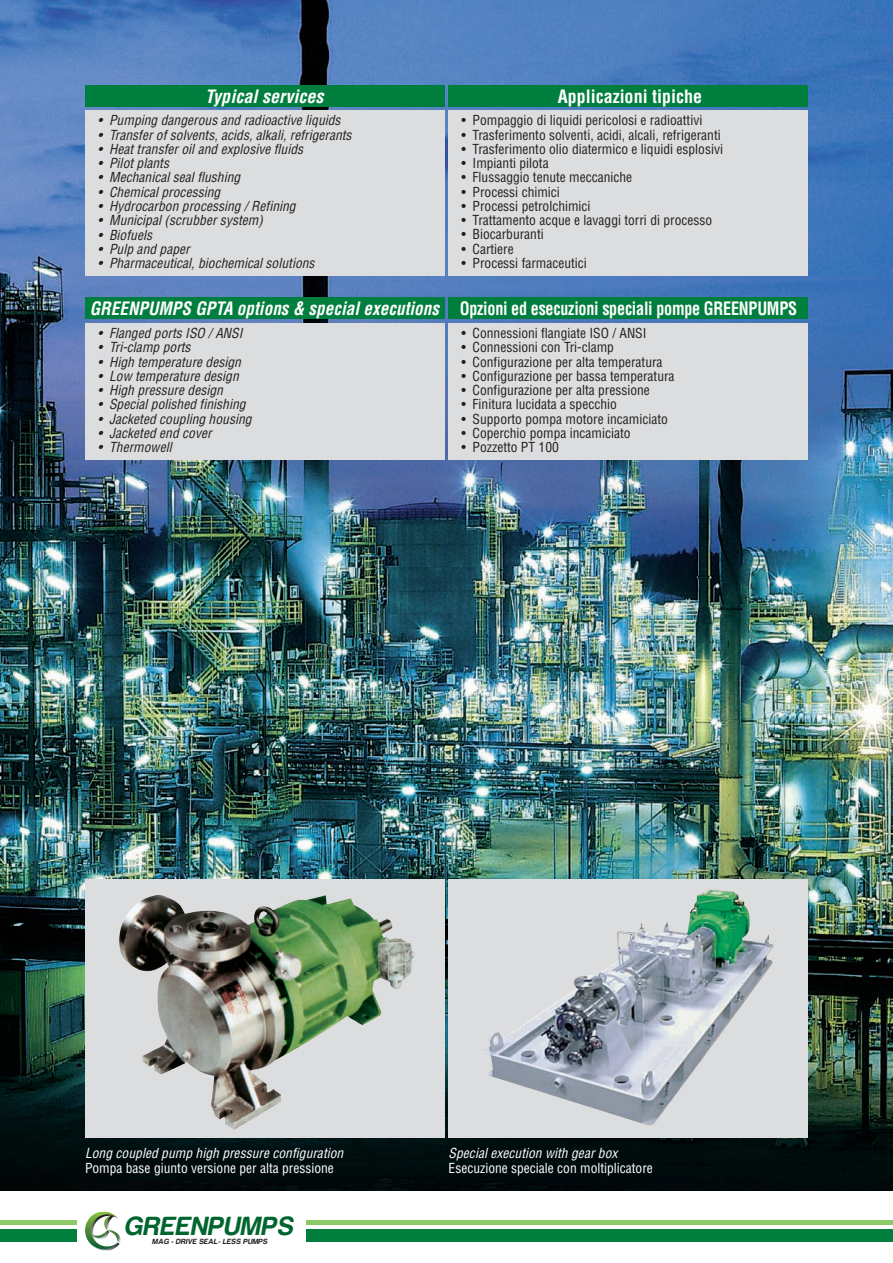
<style>
.page{position:relative;width:893px;height:1263px;background:#fff}
.page>*{position:absolute;margin:0;border:0;box-sizing:border-box;transform-origin:0 0}
.t1{font:italic 700 27.15px "Harabara";color:#00652e}
.t2{font:700 condensed 18px "Helvetica";letter-spacing:-.015em;color:#fff;scale:.9 1}
.t3{font:700 condensed 18px "Helvetica";letter-spacing:-.015em;color:#fff}
.t4{font:italic 700 condensed 18px "Helvetica";letter-spacing:.005em;color:#fff}
.t5{font:condensed 13.5px "Helvetica";color:#231f20}
.t6{font:italic condensed 13.5px "Helvetica";letter-spacing:.005em;color:#231f20}
.t7{font:condensed 13.5px "Helvetica";color:#fff}
.t8{font:italic condensed 13.5px "Helvetica";letter-spacing:.005em;color:#fff}
.t9{font:italic 700 7.8px "Harabara";color:#231f20}
.s1{font-style:italic}
</style>
<div class="page">
<img style="left:0;top:0;width:893px;height:1190px">
<div style="left:0;top:1220px;width:77px;height:5px;background:#8dc967"></div>
<div style="left:0;top:1229px;width:77px;height:13px;background:#007e3d"></div>
<svg style="left:85px;top:1212px;width:36px;height:38px"></svg>
<div style="left:306px;top:1220px;width:587px;height:5px;background:#8dc967"></div>
<div style="left:306px;top:1229px;width:587px;height:13px;background:#007e3d"></div>
<div style="left:85px;top:298px;width:359px;height:21px;background:#007e3d"></div>
<div style="left:449px;top:298px;width:359px;height:21px;background:#007e3d"></div>
<div style="left:85px;top:323px;width:359px;height:136px;background:#dcdddf"></div>
<div style="left:449px;top:323px;width:359px;height:136px;background:#dcdddf"></div>
<div style="left:85px;top:85px;width:359px;height:21px;background:#007e3d"></div>
<div style="left:449px;top:85px;width:359px;height:21px;background:#007e3d"></div>
<div style="left:85px;top:111px;width:359px;height:165px;background:#dcdddf"></div>
<div style="left:449px;top:111px;width:359px;height:165px;background:#dcdddf"></div>
<div style="left:449px;top:879px;width:359px;height:259px;background:#dcdddf"></div>
<img style="left:484px;top:890px;width:290px;height:236px">
<div style="left:85px;top:879px;width:359px;height:259px;background:#dcdddf"></div>
<img style="left:119px;top:895px;width:296px;height:235px">
<h2 class="t4" style="left:205px;top:89px;width:120px">Typical services</h2>
<h2 class="t3" style="left:558px;top:89px;width:146px">Applicazioni tipiche</h2>
<p class="t6" style="left:98px;top:115px;width:244px">• Pumping dangerous and radioactive liquids</p>
<p class="t6" style="left:98px;top:130px;width:255px">• Transfer of solvents, acids, alkali, refrigerants</p>
<p class="t6" style="left:98px;top:144px;width:207px">• Heat transfer oil and explosive fluids</p>
<p class="t6" style="left:98px;top:158px;width:73px">• Pilot plants</p>
<p class="t6" style="left:98px;top:172px;width:144px">• Mechanical seal flushing</p>
<p class="t6" style="left:98px;top:187px;width:124px">• Chemical processing</p>
<p class="t6" style="left:98px;top:201px;width:199px">• Hydrocarbon processing / Refining</p>
<p class="t6" style="left:98px;top:215px;width:167px">• Municipal (scrubber system)</p>
<p class="t6" style="left:98px;top:229px;width:56px">• Biofuels</p>
<p class="t6" style="left:98px;top:244px;width:93px">• Pulp and paper</p>
<p class="t6" style="left:98px;top:258px;width:218px">• Pharmaceutical, biochemical solutions</p>
<p class="t5" style="left:461px;top:115px;width:242px">• Pompaggio di liquidi pericolosi e radioattivi</p>
<p class="t5" style="left:461px;top:130px;width:261px">• Trasferimento solventi, acidi, alcali, refrigeranti</p>
<p class="t5" style="left:461px;top:144px;width:263px">• Trasferimento olio diatermico e liquidi esplosivi</p>
<p class="t5" style="left:461px;top:158px;width:89px">• Impianti pilota</p>
<p class="t5" style="left:461px;top:172px;width:172px">• Flussaggio tenute meccaniche</p>
<p class="t5" style="left:461px;top:187px;width:100px">• Processi chimici</p>
<p class="t5" style="left:461px;top:201px;width:131px">• Processi petrolchimici</p>
<p class="t5" style="left:461px;top:215px;width:252px">• Trattamento acque e lavaggi torri di processo</p>
<p class="t5" style="left:461px;top:229px;width:84px">• Biocarburanti</p>
<p class="t5" style="left:461px;top:244px;width:54px">• Cartiere</p>
<p class="t5" style="left:461px;top:258px;width:127px">• Processi farmaceutici</p>
<h2 class="t2" style="left:90px;top:302px;width:787px"><span class="s1">GREENPUMPS GPTA options &amp; special executions</span> Opzioni ed esecuzioni speciali pompe GREENPUMPS</h2>
<p class="t6" style="left:98px;top:328px;width:146px">• Flanged ports ISO / ANSI</p>
<p class="t6" style="left:98px;top:342px;width:94px">• Tri-clamp ports</p>
<p class="t6" style="left:98px;top:356px;width:145px">• High temperature design</p>
<p class="t6" style="left:98px;top:371px;width:142px">• Low temperature design</p>
<p class="t6" style="left:98px;top:385px;width:127px">• High pressure design</p>
<p class="t6" style="left:98px;top:399px;width:149px">• Special polished finishing</p>
<p class="t6" style="left:98px;top:413px;width:155px">• Jacketed coupling housing</p>
<p class="t6" style="left:98px;top:428px;width:115px">• Jacketed end cover</p>
<p class="t6" style="left:98px;top:442px;width:75px">• Thermowell</p>
<p class="t5" style="left:461px;top:328px;width:187px">• Connessioni flangiate ISO / ANSI</p>
<p class="t5" style="left:461px;top:342px;width:154px">• Connessioni con Tri-clamp</p>
<p class="t5" style="left:461px;top:356px;width:203px">• Configurazione per alta temperatura</p>
<p class="t5" style="left:461px;top:371px;width:215px">• Configurazione per bassa temperatura</p>
<p class="t5" style="left:461px;top:385px;width:190px">• Configurazione per alta pressione</p>
<p class="t5" style="left:461px;top:399px;width:157px">• Finitura lucidata a specchio</p>
<p class="t5" style="left:461px;top:413px;width:208px">• Supporto pompa motore incamiciato</p>
<p class="t5" style="left:461px;top:428px;width:171px">• Coperchio pompa incamiciato</p>
<p class="t5" style="left:461px;top:442px;width:99px">• Pozzetto PT 100</p>
<p class="t8" style="left:85px;top:1148px;width:260px">Long coupled pump high pressure configuration</p>
<p class="t7" style="left:85px;top:1162px;width:250px">Pompa base giunto versione per alta pressione</p>
<h1 class="t1" style="left:124px;top:1212px;width:175px">GREENPUMPS</h1>
<p class="t9" style="left:152px;top:1237px;width:118px">MAG - DRIVE SEAL- LESS PUMPS</p>
<p class="t8" style="left:449px;top:1148px;width:170px">Special execution with gear box</p>
<p class="t7" style="left:449px;top:1162px;width:206px">Esecuzione speciale con moltiplicatore</p>
</div>
